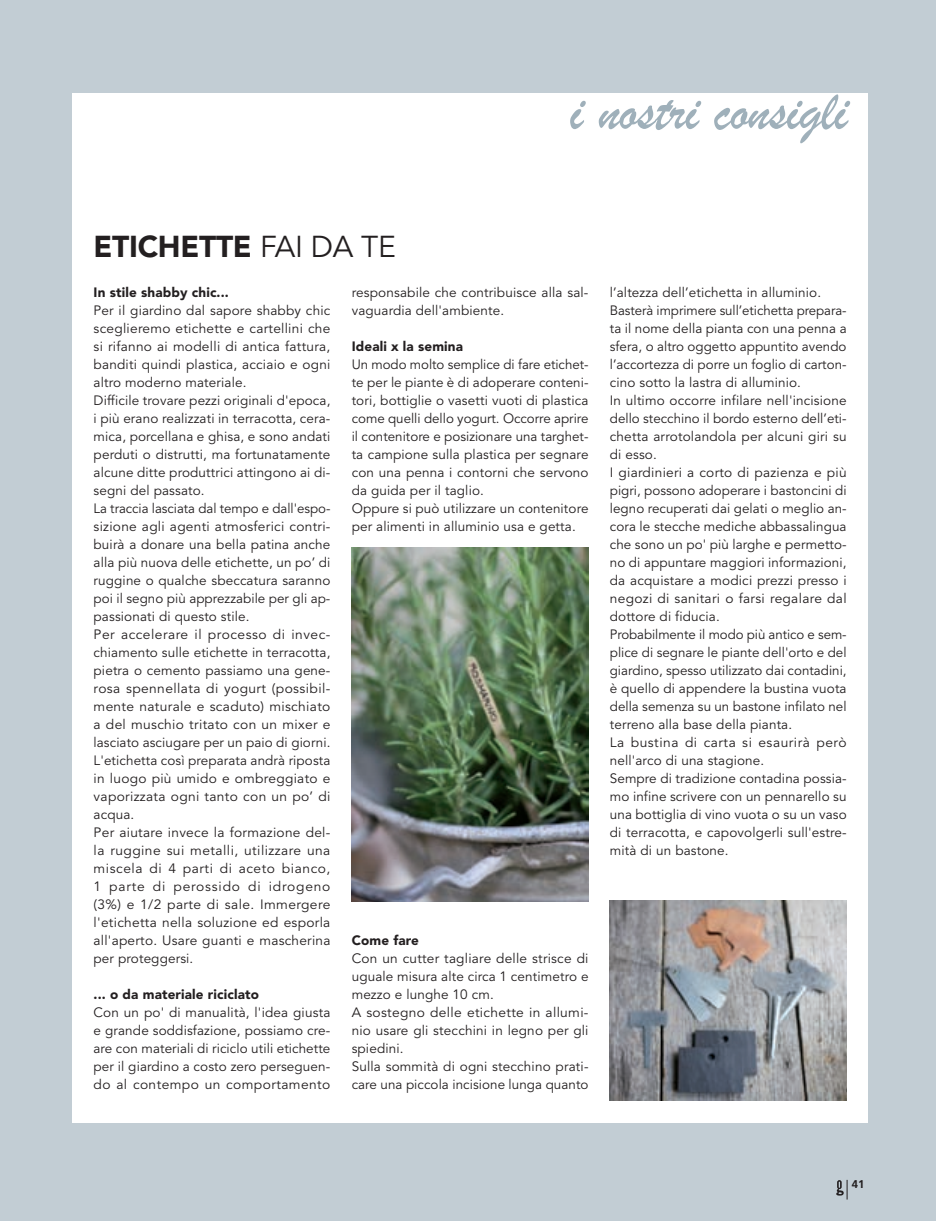
<style>
.page{position:relative;width:936px;height:1221px;background:#fff}
.page>*{position:absolute;margin:0;border:0;box-sizing:border-box;transform-origin:0 0}
.t1{font:58.5px "Brush Script";letter-spacing:-.01em;color:#9fb0ba}
.t2{font:900 30px "Avenir LT Std";letter-spacing:-.01em;color:#231f20}
.t3{font:13.5px/18px "Avenir LT Std";letter-spacing:.01em;color:#231f20}
.t4{font:900 13.5px "Avenir LT Std";letter-spacing:.01em;color:#231f20}
.t5{font:700 11.25px "Frutiger LT Std";color:#231f20}
.s1{font-weight:400}
</style>
<div class="page">
<div style="left:0;top:0;width:935px;height:1220px;background:#c2cdd4"></div>
<svg style="left:836px;top:1180px;width:11px;height:19px"></svg>
<div style="left:72px;top:94px;width:795px;height:1028px;background:#fff"></div>
<img style="left:351px;top:547px;width:237px;height:354px">
<img style="left:609px;top:900px;width:237px;height:200px">
<h1 class="t1" style="left:570px;top:77px;width:279px">i nostri consigli</h1>
<h2 class="t2" style="left:94px;top:228px;width:304px">ETICHETTE <span class="s1">FAI DA TE</span></h2>
<p class="t3" style="left:351px;top:283px;width:238px">responsabile che contribuisce alla sal&shy;vaguardia dell'ambiente.</p>
<p class="t4" style="left:351px;top:338px;width:113px">Ideali x la semina</p>
<p class="t3" style="left:351px;top:355px;width:238px">Un modo molto semplice di fare etichet&shy;te per le piante è di adoperare conteni&shy;tori, bottiglie o vasetti vuoti di plastica come quelli dello yogurt. Occorre aprire il contenitore e posizionare una targhet&shy;ta campione sulla plastica per segnare con una penna i contorni che servono da guida per il taglio.<br>Oppure si può utilizzare un contenitore per alimenti in alluminio usa e getta.</p>
<p class="t4" style="left:94px;top:284px;width:137px">In stile shabby chic...</p>
<p class="t3" style="left:94px;top:301px;width:238px">Per il giardino dal sapore shabby chic sceglieremo etichette e cartellini che si rifanno ai modelli di antica fattura, banditi quindi plastica, acciaio e ogni altro moderno materiale.<br>Difficile trovare pezzi originali d'epoca, i più erano realizzati in terracotta, cera&shy;mica, porcellana e ghisa, e sono andati perduti o distrutti, ma fortunatamente alcune ditte produttrici attingono ai di&shy;segni del passato.<br>La traccia lasciata dal tempo e dall'espo&shy;sizione agli agenti atmosferici contri&shy;buirà a donare una bella patina anche alla più nuova delle etichette, un po’ di ruggine o qualche sbeccatura saranno poi il segno più apprezzabile per gli ap&shy;passionati di questo stile.<br>Per accelerare il processo di invec&shy;chiamento sulle etichette in terracotta, pietra o cemento passiamo una gene&shy;rosa spennellata di yogurt (possibil&shy;mente naturale e scaduto) mischiato a del muschio tritato con un mixer e lasciato asciugare per un paio di giorni.<br>L'etichetta così preparata andrà riposta in luogo più umido e ombreggiato e vaporizzata ogni tanto con un po’ di acqua.<br>Per aiutare invece la formazione del&shy;la ruggine sui metalli, utilizzare una miscela di 4 parti di aceto bianco, 1 parte di perossido di idrogeno (3%) e 1/2 parte di sale. Immergere l'etichetta nella soluzione ed esporla all'aperto. Usare guanti e mascherina per proteggersi.</p>
<p class="t4" style="left:94px;top:986px;width:167px">... o da materiale riciclato</p>
<p class="t3" style="left:94px;top:1003px;width:238px;text-align:justify">Con un po' di manualità, l'idea giusta e grande soddisfazione, possiamo cre&shy;are con materiali di riciclo utili etichette per il giardino a costo zero perseguen&shy;do al contempo un comportamento</p>
<p class="t4" style="left:351px;top:932px;width:69px">Come fare</p>
<p class="t3" style="left:351px;top:949px;width:238px">Con un cutter tagliare delle strisce di uguale misura alte circa 1 centimetro e mezzo e lunghe 10 cm.<br>A sostegno delle etichette in allumi&shy;nio usare gli stecchini in legno per gli spiedini.<br>Sulla sommità di ogni stecchino prati&shy;care una piccola incisione lunga quanto</p>
<p class="t3" style="left:609px;top:283px;width:238px">l’altezza dell’etichetta in alluminio.<br>Basterà imprimere sull’etichetta prepara&shy;ta il nome della pianta con una penna a sfera, o altro oggetto appuntito avendo l’accortezza di porre un foglio di carton&shy;cino sotto la lastra di alluminio.<br>In ultimo occorre infilare nell'incisione dello stecchino il bordo esterno dell’eti&shy;chetta arrotolandola per alcuni giri su di esso.<br>I giardinieri a corto di pazienza e più pigri, possono adoperare i bastoncini di legno recuperati dai gelati o meglio an&shy;cora le stecche mediche abbassalingua che sono un po' più larghe e permetto&shy;no di appuntare maggiori informazioni, da acquistare a modici prezzi presso i negozi di sanitari o farsi regalare dal dottore di fiducia.<br>Probabilmente il modo più antico e sem&shy;plice di segnare le piante dell'orto e del giardino, spesso utilizzato dai contadini, è quello di appendere la bustina vuota della semenza su un bastone infilato nel terreno alla base della pianta.<br>La bustina di carta si esaurirà però nell'arco di una stagione.<br>Sempre di tradizione contadina possia&shy;mo infine scrivere con un pennarello su una bottiglia di vino vuota o su un vaso di terracotta, e capovolgerli sull'estre&shy;mità di un bastone.</p>
<p class="t5" style="left:851px;top:1177px;width:14px">41</p>
</div>
